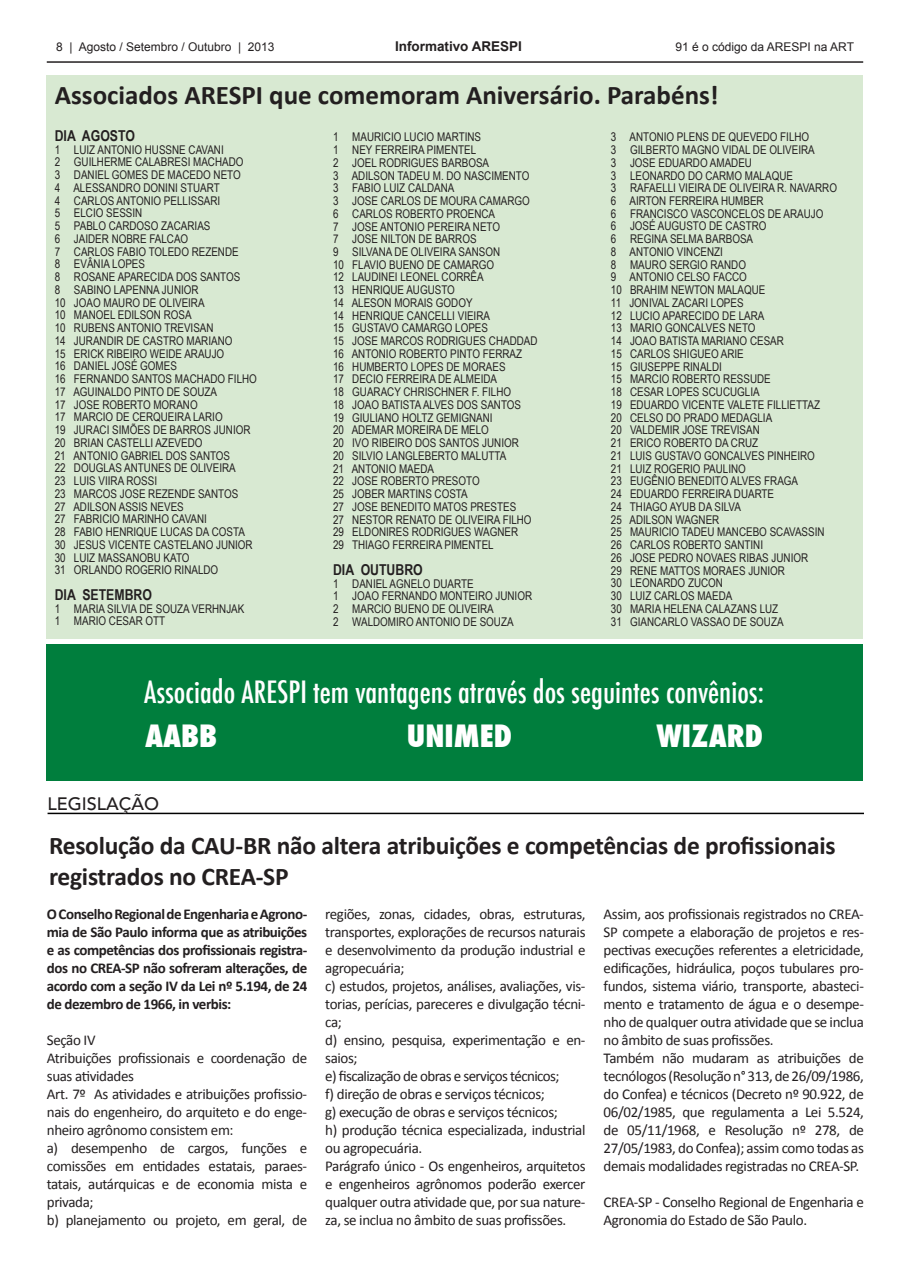
<style>
.page{position:relative;width:910px;height:1280px;background:#fff}
.page>*{position:absolute;margin:0;border:0;box-sizing:border-box;transform-origin:0 0}
.t1{font:500 condensed 30px "Futura";color:#fff}
.t2{font:800 condensed 30px "Futura";color:#fff}
.t3{font:700 27px "Calibri";color:#231f20}
.t4{font:700 25.5px/30.6px "Calibri";letter-spacing:-.01em;color:#231f20}
.t5{font:500 18px "Avenir";color:#231f20}
.t6{font:15px/18px "Calibri";letter-spacing:-.025em;color:#231f20}
.t7{font:700 15px/18px "Calibri";letter-spacing:-.03em;color:#231f20;text-align:justify}
.t8{font:700 15px "Arial Narrow";color:#231f20}
.t9{font:700 13.5px "Arial";color:#231f20}
.t10{font:12px/12.8px "Arial Narrow";color:#231f20}
.t11{font:12px "Arial";color:#231f20}
</style>
<div class="page">
<hr style="left:47px;top:61px;width:816px;height:2px;background:#231f20">
<div style="left:47px;top:75px;width:816px;height:563px;background:#d8e9d2"></div>
<hr style="left:48px;top:813px;width:816px;height:1px;background:#000">
<div style="left:46px;top:644px;width:816px;height:136px;background:#007e3d"></div>
<p class="t11" style="left:56px;top:39px;width:220px">8 | Agosto / Setembro / Outubro | 2013</p>
<p class="t9" style="left:395px;top:38px;width:129px">Informativo ARESPI</p>
<p class="t11" style="left:675px;top:39px;width:180px">91 é o código da ARESPI na ART</p>
<h2 class="t3" style="left:55px;top:78px;width:665px">Associados ARESPI que comemoram Aniversário. Parabéns!</h2>
<p class="t8" style="left:55px;top:124px;width:82px">DIA AGOSTO</p>
<p class="t10" style="left:55px;top:143px;width:204px">1 LUIZ ANTONIO HUSSNE CAVANI<br>2 GUILHERME CALABRESI MACHADO<br>3 DANIEL GOMES DE MACEDO NETO<br>4 ALESSANDRO DONINI STUART<br>4 CARLOS ANTONIO PELLISSARI<br>5 ELCIO SESSIN<br>5 PABLO CARDOSO ZACARIAS<br>6 JAIDER NOBRE FALCAO<br>7 CARLOS FABIO TOLEDO REZENDE<br>8 EVÂNIA LOPES<br>8 ROSANE APARECIDA DOS SANTOS<br>8 SABINO LAPENNA JUNIOR<br>10 JOAO MAURO DE OLIVEIRA<br>10 MANOEL EDILSON ROSA<br>10 RUBENS ANTONIO TREVISAN<br>14 JURANDIR DE CASTRO MARIANO<br>15 ERICK RIBEIRO WEIDE ARAUJO<br>16 DANIEL JOSÉ GOMES<br>16 FERNANDO SANTOS MACHADO FILHO<br>17 AGUINALDO PINTO DE SOUZA<br>17 JOSE ROBERTO MORANO<br>17 MARCIO DE CERQUEIRA LARIO<br>19 JURACI SIMÕES DE BARROS JUNIOR<br>20 BRIAN CASTELLI AZEVEDO<br>21 ANTONIO GABRIEL DOS SANTOS<br>22 DOUGLAS ANTUNES DE OLIVEIRA<br>23 LUIS VIIRA ROSSI<br>23 MARCOS JOSE REZENDE SANTOS<br>27 ADILSON ASSIS NEVES<br>27 FABRICIO MARINHO CAVANI<br>28 FABIO HENRIQUE LUCAS DA COSTA<br>30 JESUS VICENTE CASTELANO JUNIOR<br>30 LUIZ MASSANOBU KATO<br>31 ORLANDO ROGERIO RINALDO</p>
<p class="t8" style="left:55px;top:583px;width:99px">DIA SETEMBRO</p>
<p class="t10" style="left:55px;top:602px;width:191px">1 MARIA SILVIA DE SOUZA VERHNJAK<br>1 MARIO CESAR OTT</p>
<p class="t10" style="left:333px;top:130px;width:206px">1 MAURICIO LUCIO MARTINS<br>1 NEY FERREIRA PIMENTEL<br>2 JOEL RODRIGUES BARBOSA<br>3 ADILSON TADEU M. DO NASCIMENTO<br>3 FABIO LUIZ CALDANA<br>3 JOSE CARLOS DE MOURA CAMARGO<br>6 CARLOS ROBERTO PROENCA<br>7 JOSE ANTONIO PEREIRA NETO<br>7 JOSE NILTON DE BARROS<br>9 SILVANA DE OLIVEIRA SANSON<br>10 FLAVIO BUENO DE CAMARGO<br>12 LAUDINEI LEONEL CORRÊA<br>13 HENRIQUE AUGUSTO<br>14 ALESON MORAIS GODOY<br>14 HENRIQUE CANCELLI VIEIRA<br>15 GUSTAVO CAMARGO LOPES<br>15 JOSE MARCOS RODRIGUES CHADDAD<br>16 ANTONIO ROBERTO PINTO FERRAZ<br>16 HUMBERTO LOPES DE MORAES<br>17 DECIO FERREIRA DE ALMEIDA<br>18 GUARACY CHRISCHNER F. FILHO<br>18 JOAO BATISTA ALVES DOS SANTOS<br>19 GIULIANO HOLTZ GEMIGNANI<br>20 ADEMAR MOREIRA DE MELO<br>20 IVO RIBEIRO DOS SANTOS JUNIOR<br>20 SILVIO LANGLEBERTO MALUTTA<br>21 ANTONIO MAEDA<br>22 JOSE ROBERTO PRESOTO<br>25 JOBER MARTINS COSTA<br>27 JOSE BENEDITO MATOS PRESTES<br>27 NESTOR RENATO DE OLIVEIRA FILHO<br>29 ELDONIRES RODRIGUES WAGNER<br>29 THIAGO FERREIRA PIMENTEL</p>
<p class="t8" style="left:333px;top:558px;width:91px">DIA OUTUBRO</p>
<p class="t10" style="left:333px;top:576px;width:201px">1 DANIEL AGNELO DUARTE<br>1 JOAO FERNANDO MONTEIRO JUNIOR<br>2 MARCIO BUENO DE OLIVEIRA<br>2 WALDOMIRO ANTONIO DE SOUZA</p>
<p class="t10" style="left:611px;top:130px;width:228px">3 ANTONIO PLENS DE QUEVEDO FILHO<br>3 GILBERTO MAGNO VIDAL DE OLIVEIRA<br>3 JOSE EDUARDO AMADEU<br>3 LEONARDO DO CARMO MALAQUE<br>3 RAFAELLI VIEIRA DE OLIVEIRA R. NAVARRO<br>6 AIRTON FERREIRA HUMBER<br>6 FRANCISCO VASCONCELOS DE ARAUJO<br>6 JOSÉ AUGUSTO DE CASTRO<br>6 REGINA SELMA BARBOSA<br>8 ANTONIO VINCENZI<br>8 MAURO SERGIO RANDO<br>9 ANTONIO CELSO FACCO<br>10 BRAHIM NEWTON MALAQUE<br>11 JONIVAL ZACARI LOPES<br>12 LUCIO APARECIDO DE LARA<br>13 MARIO GONCALVES NETO<br>14 JOAO BATISTA MARIANO CESAR<br>15 CARLOS SHIGUEO ARIE<br>15 GIUSEPPE RINALDI<br>15 MARCIO ROBERTO RESSUDE<br>18 CESAR LOPES SCUCUGLIA<br>19 EDUARDO VICENTE VALETE FILLIETTAZ<br>20 CELSO DO PRADO MEDAGLIA<br>20 VALDEMIR JOSE TREVISAN<br>21 ERICO ROBERTO DA CRUZ<br>21 LUIS GUSTAVO GONCALVES PINHEIRO<br>21 LUIZ ROGERIO PAULINO<br>23 EUGÊNIO BENEDITO ALVES FRAGA<br>24 EDUARDO FERREIRA DUARTE<br>24 THIAGO AYUB DA SILVA<br>25 ADILSON WAGNER<br>25 MAURICIO TADEU MANCEBO SCAVASSIN<br>26 CARLOS ROBERTO SANTINI<br>26 JOSE PEDRO NOVAES RIBAS JUNIOR<br>29 RENE MATTOS MORAES JUNIOR<br>30 LEONARDO ZUCON<br>30 LUIZ CARLOS MAEDA<br>30 MARIA HELENA CALAZANS LUZ<br>31 GIANCARLO VASSAO DE SOUZA</p>
<h1 class="t1" style="left:144px;top:672px;width:621px">Associado ARESPI tem vantagens através dos seguintes convênios:</h1>
<h1 class="t2" style="left:145px;top:716px;width:74px">AABB</h1>
<h1 class="t2" style="left:407px;top:716px;width:107px">UNIMED</h1>
<h1 class="t2" style="left:656px;top:716px;width:108px">WIZARD</h1>
<h3 class="t5" style="left:48px;top:788px;width:113px">LEGISLAÇÃO</h3>
<h3 class="t4" style="left:49px;top:831px;width:788px">Resolução da CAU-BR não altera atribuições e competências de profissionais registrados no CREA-SP</h3>
<p class="t7" style="left:47px;top:905px;width:262px">O Conselho Regional de Engenharia e Agrono&shy;mia de São Paulo informa que as atribuições e as competências dos profissionais registra&shy;dos no CREA-SP não sofreram alterações, de acordo com a seção IV da Lei nº 5.194, de 24 de dezembro de 1966, in verbis:</p>
<p class="t6" style="left:47px;top:1031px;width:262px">Seção IV<br>Atribuições profissionais e coordenação de suas atividades<br>Art. 7º As atividades e atribuições profissio&shy;nais do engenheiro, do arquiteto e do enge&shy;nheiro agrônomo consistem em:<br>a) desempenho de cargos, funções e comissões em entidades estatais, paraes&shy;tatais, autárquicas e de economia mista e privada;<br>b) planejamento ou projeto, em geral, de</p>
<p class="t6" style="left:325px;top:905px;width:262px">regiões, zonas, cidades, obras, estruturas, transportes, explorações de recursos naturais e desenvolvimento da produção industrial e agropecuária;<br>c) estudos, projetos, análises, avaliações, vis&shy;torias, perícias, pareceres e divulgação técni&shy;ca;<br>d) ensino, pesquisa, experimentação e en&shy;saios;<br>e) fiscalização de obras e serviços técnicos;<br>f) direção de obras e serviços técnicos;<br>g) execução de obras e serviços técnicos;<br>h) produção técnica especializada, industrial ou agropecuária.<br>Parágrafo único - Os engenheiros, arquitetos e engenheiros agrônomos poderão exercer qualquer outra atividade que, por sua nature&shy;za, se inclua no âmbito de suas profissões.</p>
<p class="t6" style="left:604px;top:905px;width:262px">Assim, aos profissionais registrados no CREA-SP compete a elaboração de projetos e res&shy;pectivas execuções referentes a eletricidade, edificações, hidráulica, poços tubulares pro&shy;fundos, sistema viário, transporte, abasteci&shy;mento e tratamento de água e o desempe&shy;nho de qualquer outra atividade que se inclua no âmbito de suas profissões.<br>Também não mudaram as atribuições de tecnólogos (Resolução n° 313, de 26/09/1986, do Confea) e técnicos (Decreto nº 90.922, de 06/02/1985, que regulamenta a Lei 5.524, de 05/11/1968, e Resolução nº 278, de 27/05/1983, do Confea); assim como todas as demais modalidades registradas no CREA-SP.</p>
<p class="t6" style="left:604px;top:1193px;width:262px">CREA-SP - Conselho Regional de Engenharia e<br>Agronomia do Estado de São Paulo.</p>
</div>
